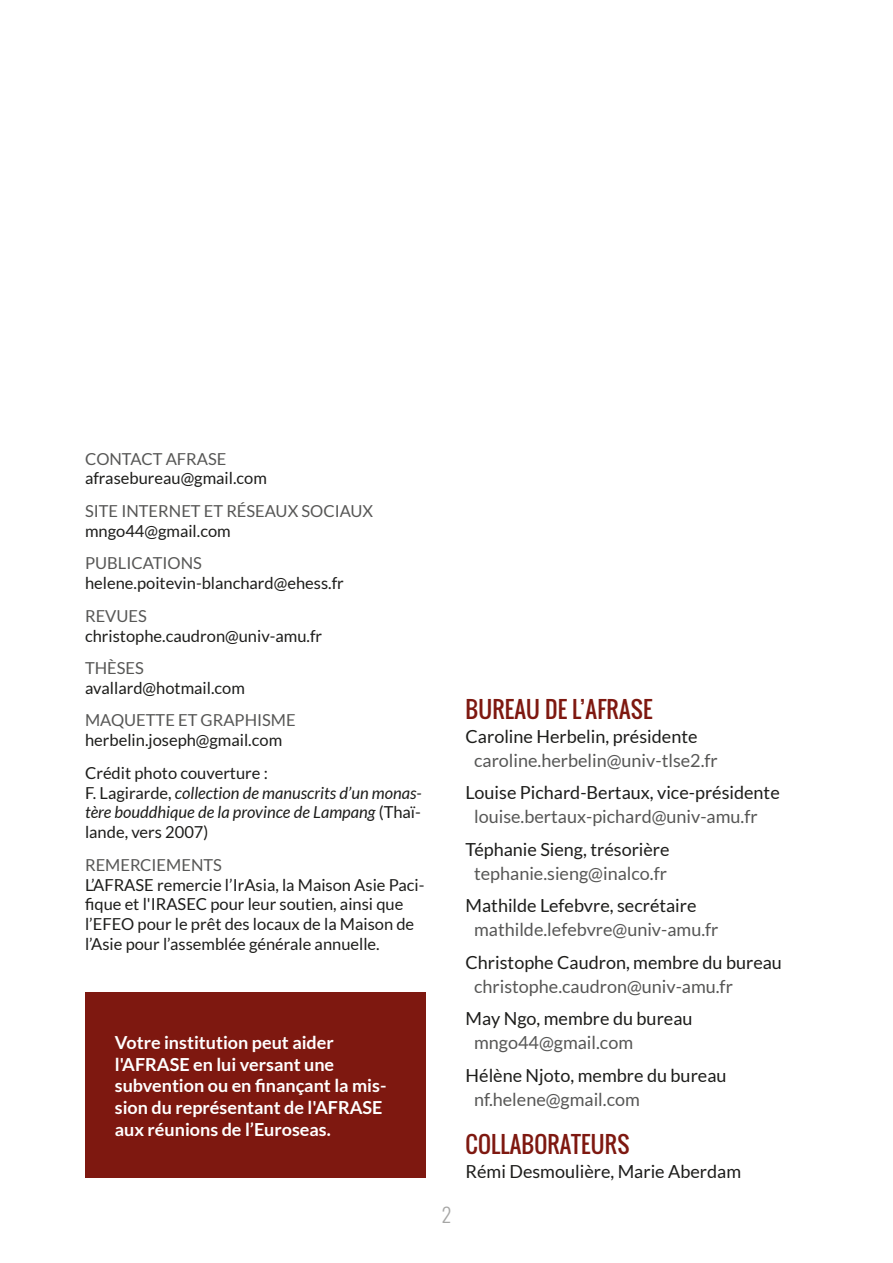
<style>
.page{position:relative;width:893px;height:1263px;background:#fff}
.page>*{position:absolute;margin:0;border:0;box-sizing:border-box;transform-origin:0 0}
.Tables_des_matières{font:22.5px "Oswald";letter-spacing:.01em;color:#7e1810}
.Numéro_de_page{font:300 19.5px "Oswald";color:#a6a6a5}
.Nom_ours{font:18px "Lato";color:#1d1d1b}
.mail_ours{font:18px "Lato";color:#575756}
.Ours{font:700 18px/21.6px "Lato";color:#fff}
.Ours-2{font:16.5px/19.8px "Lato";color:#1d1d1b}
.Ours-3{font:italic 16.5px/19.8px "Lato";color:#1d1d1b}
.Ours-4{font:16.5px/19.8px "Lato";color:#575756}
.s1{color:#575756}
.s2{color:#1d1d1b}
.s3{font-style:normal}
</style>
<div class="page">
<div style="left:85px;top:992px;width:341px;height:186px;background:#7e1810"></div>
<p class="Ours-2" style="left:85px;top:449px;width:183px"><span class="s1">CONTACT AFRASE </span>afrasebureau@gmail.com</p>
<p class="Ours-4" style="left:85px;top:501px;width:290px">SITE INTERNET ET RÉSEAUX SOCIAUX <span class="s2">mngo44@gmail.com</span></p>
<p class="Ours-2" style="left:85px;top:553px;width:260px"><span class="s1">PUBLICATIONS </span>helene.poitevin-blanchard@ehess.fr</p>
<p class="Ours-2" style="left:85px;top:606px;width:239px"><span class="s1">REVUES </span>christophe.caudron@univ-amu.fr</p>
<p class="Ours-2" style="left:85px;top:658px;width:161px"><span class="s1">THÈSES </span>avallard@hotmail.com</p>
<p class="Ours-2" style="left:85px;top:710px;width:212px"><span class="s1">MAQUETTE ET GRAPHISME </span>herbelin.joseph@gmail.com</p>
<p class="Ours-3" style="left:85px;top:763px;width:338px"><span class="s3">Crédit photo couverture :<br>F. Lagirarde,</span> collection de manuscrits d’un monas&shy;tère bouddhique de la province de Lampang <span class="s3">(Thaï&shy;lande, vers 2007)</span></p>
<p class="Ours-2" style="left:85px;top:855px;width:341px"><span class="s1">REMERCIEMENTS<br></span>L’AFRASE remercie l’IrAsia, la Maison Asie Paci&shy;fique et l'IRASEC pour leur soutien, ainsi que l’EFEO pour le prêt des locaux de la Maison de l’Asie pour l’assemblée générale annuelle.</p>
<p class="Ours" style="left:115px;top:1031px;width:273px">Votre institution peut aider l'AFRASE en lui versant une subvention ou en finançant la mis&shy;sion du représentant de l'AFRASE aux réunions de l’Euroseas.</p>
<p class="Numéro_de_page" style="left:442px;top:1201px;width:10px">2</p>
<p class="Tables_des_matières" style="left:466px;top:692px;width:188px">BUREAU DE L’AFRASE</p>
<p class="Nom_ours" style="left:466px;top:726px;width:233px">Caroline Herbelin, présidente</p>
<p class="mail_ours" style="left:474px;top:750px;width:245px">caroline.herbelin@univ-tlse2.fr</p>
<p class="Nom_ours" style="left:466px;top:782px;width:316px">Louise Pichard-Bertaux, vice-présidente</p>
<p class="mail_ours" style="left:474px;top:806px;width:285px">louise.bertaux-pichard@univ-amu.fr</p>
<p class="Nom_ours" style="left:466px;top:839px;width:206px">Téphanie Sieng, trésorière</p>
<p class="mail_ours" style="left:474px;top:863px;width:194px">tephanie.sieng@inalco.fr</p>
<p class="Nom_ours" style="left:466px;top:895px;width:232px">Mathilde Lefebvre, secrétaire</p>
<p class="mail_ours" style="left:474px;top:919px;width:246px">mathilde.lefebvre@univ-amu.fr</p>
<p class="Nom_ours" style="left:466px;top:952px;width:318px">Christophe Caudron, membre du bureau</p>
<p class="mail_ours" style="left:474px;top:976px;width:260px">christophe.caudron@univ-amu.fr</p>
<p class="Nom_ours" style="left:466px;top:1008px;width:228px">May Ngo, membre du bureau</p>
<p class="mail_ours" style="left:474px;top:1032px;width:160px">mngo44@gmail.com</p>
<p class="Nom_ours" style="left:466px;top:1065px;width:262px">Hélène Njoto, membre du bureau</p>
<p class="mail_ours" style="left:474px;top:1089px;width:167px">nf.helene@gmail.com</p>
<p class="Tables_des_matières" style="left:466px;top:1127px;width:165px">COLLABORATEURS</p>
<p class="Nom_ours" style="left:466px;top:1161px;width:277px">Rémi Desmoulière, Marie Aberdam</p>
</div>
